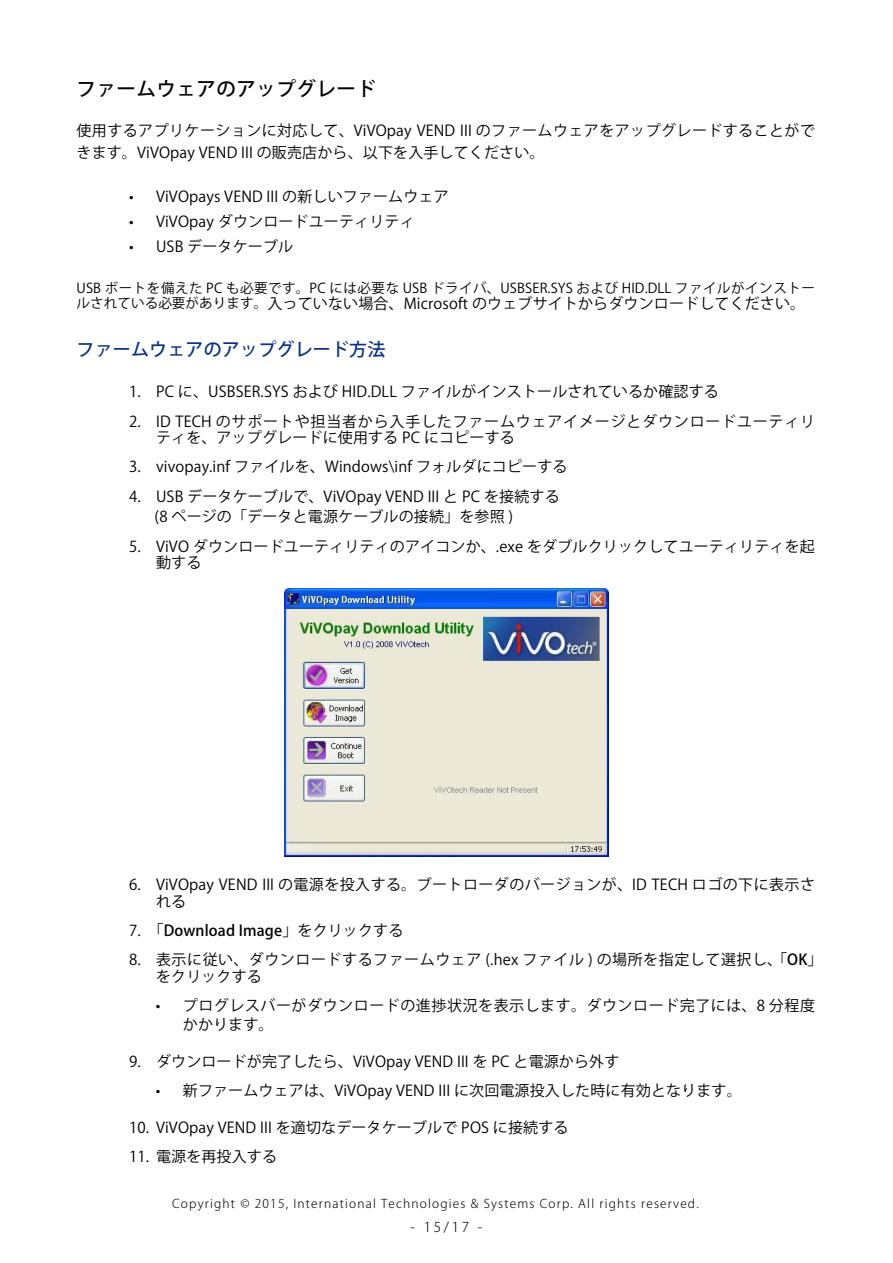
<style>
.page{position:relative;width:893px;height:1263px;background:#fff}
.page>*{position:absolute;margin:0;border:0;box-sizing:border-box;transform-origin:0 0}
.t1{font:500 19.5px "Koz Go Pro";letter-spacing:.025em;color:#000}
.t2{font:500 18px "Koz Go Pro";letter-spacing:.01em;color:#0c3388}
.t3{font:15px/29.2px "Koz Go Pro";letter-spacing:.01em;color:#000}
.t4{font:15px/29.2px "Koz Go Pro";letter-spacing:.035em;color:#000}
.t5{font:15px "Koz Go Pro";letter-spacing:.03em;color:#000}
.t6{font:15px "Koz Go Pro";letter-spacing:.055em;color:#000}
.t7{font:500 15px/29.2px "Koz Go Pro";letter-spacing:.01em;color:#000}
.t8{font:13.5px "Koz Go Pro";letter-spacing:.04em;color:#000}
.t9{font:13.5px "Koz Go Pro";letter-spacing:.01em;color:#000}
.t10{font:300 13.5px "Koz Go Pro";color:#000}
.t11{font:300 12px "Koz Go Pro";letter-spacing:.1em;color:#000}
.s1{font-weight:400}
.s2{font-weight:500}
</style>
<div class="page">
<img style="left:285px;top:588px;width:323px;height:269px">
<h1 class="t1" style="left:77px;top:76px;width:301px">ファームウェアのアップグレード</h1>
<p class="t3" style="left:77px;top:119px;width:740px;line-height:22.5px">使用するアプリケーションに対応して、ViVOpay VEND III のファームウェアをアップグレードすることができます。ViVOpay VEND III の販売店から、以下を入手してください。</p>
<p class="t3" style="left:156px;top:182px;width:294px">ViVOpays VEND III の新しいファームウェア</p>
<p class="t3" style="left:129px;top:182px;width:6px">•</p>
<p class="t3" style="left:129px;top:207px;width:6px">•</p>
<p class="t3" style="left:156px;top:207px;width:260px">ViVOpay ダウンロードユーティリティ</p>
<p class="t3" style="left:156px;top:232px;width:139px">USB データケーブル</p>
<p class="t3" style="left:129px;top:232px;width:6px">•</p>
<p class="t8" style="left:77px;top:279px;width:740px">USB ボートを備えた PC も必要です。PC には必要な USB ドライバ、USBSER.SYS および HID.DLL ファイルがインストー</p>
<p class="t3" style="left:267px;top:289px;width:539px">入っていない場合、Microsoft のウェブサイトからダウンロードしてください。</p>
<p class="t9" style="left:77px;top:295px;width:192px">ルされている必要があります。</p>
<p class="t2" style="left:77px;top:338px;width:310px">ファームウェアのアップグレード方法</p>
<p class="t3" style="left:156px;top:378px;width:564px">PC に、USBSER.SYS および HID.DLL ファイルがインストールされているか確認する</p>
<p class="t3" style="left:129px;top:378px;width:13px">1.</p>
<p class="t3" style="left:129px;top:407px;width:13px">2.</p>
<p class="t3" style="left:129px;top:453px;width:13px">3.</p>
<p class="t3" style="left:129px;top:482px;width:13px">4.</p>
<p class="t3" style="left:129px;top:532px;width:13px">5.</p>
<p class="t6" style="left:156px;top:411px;width:661px">ID TECH のサポートや担当者から入手したファームウェアイメージとダウンロードユーティリ</p>
<p class="t3" style="left:156px;top:423px;width:413px">ティを、アップグレードに使用する PC にコピーするvivopay.inf ファイルを、Windows\inf フォルダにコピーする</p>
<p class="t3" style="left:156px;top:482px;width:405px">USB データケーブルで、ViVOpay VEND III と PC を接続する</p>
<p class="t3" style="left:155px;top:503px;width:662px">(8 ページの「データと電源ケーブルの接続」を参照 (<br>ViVO ダウンロードユーティリティのアイコンか、.exe をダブルクリックしてユーティリティを起</p>
<p class="t3" style="left:156px;top:548px;width:47px">動する</p>
<p class="t3" style="left:129px;top:870px;width:13px">6.</p>
<p class="t3" style="left:129px;top:916px;width:13px">7.</p>
<p class="t3" style="left:129px;top:945px;width:13px">8.</p>
<p class="t3" style="left:129px;top:1047px;width:13px">9.</p>
<p class="t5" style="left:156px;top:875px;width:660px">ViVOpay VEND III の電源を投入する。ブートローダのバージョンが、ID TECH ロゴの下に表示さ</p>
<p class="t7" style="left:149px;top:887px;width:256px;text-indent:8px"><span class="s1">れる<br>「</span>Download Image<span class="s1">」をクリックする</span></p>
<p class="t4" style="left:156px;top:945px;width:668px">表示に従い、ダウンロードするファームウェア .( hex ファイル ) の場所を指定して選択し、「<span class="s2">OK</span>「</p>
<p class="t4" style="left:183px;top:962px;width:634px;text-indent:-27px">をクリックする<br>プログレスバーがダウンロードの進捗状況を表示します。ダウンロード完了には、8 分程度</p>
<p class="t3" style="left:156px;top:991px;width:6px">•</p>
<p class="t3" style="left:183px;top:1011px;width:92px">かかります。</p>
<p class="t3" style="left:156px;top:1047px;width:465px">ダウンロードが完了したら、ViVOpay VEND III を PC と電源から外す</p>
<p class="t3" style="left:183px;top:1076px;width:560px">新ファームウェアは、ViVOpay VEND III に次回電源投入した時に有効となります。</p>
<p class="t3" style="left:156px;top:1076px;width:6px">•</p>
<p class="t3" style="left:156px;top:1113px;width:414px">ViVOpay VEND III を適切なデータケーブルで POS に接続する</p>
<p class="t3" style="left:129px;top:1113px;width:22px">10.</p>
<p class="t3" style="left:129px;top:1142px;width:22px">11.</p>
<p class="t3" style="left:156px;top:1142px;width:123px">電源を再投入する</p>
<p class="t11" style="left:172px;top:1195px;width:528px">Copyright © 2015, International Technologies &amp; Systems Corp. All rights reserved.</p>
<p class="t10" style="left:411px;top:1218px;width:6px">-</p>
<p class="t10" style="left:424px;top:1218px;width:47px">15/17</p>
<p class="t10" style="left:478px;top:1218px;width:6px">-</p>
</div>
